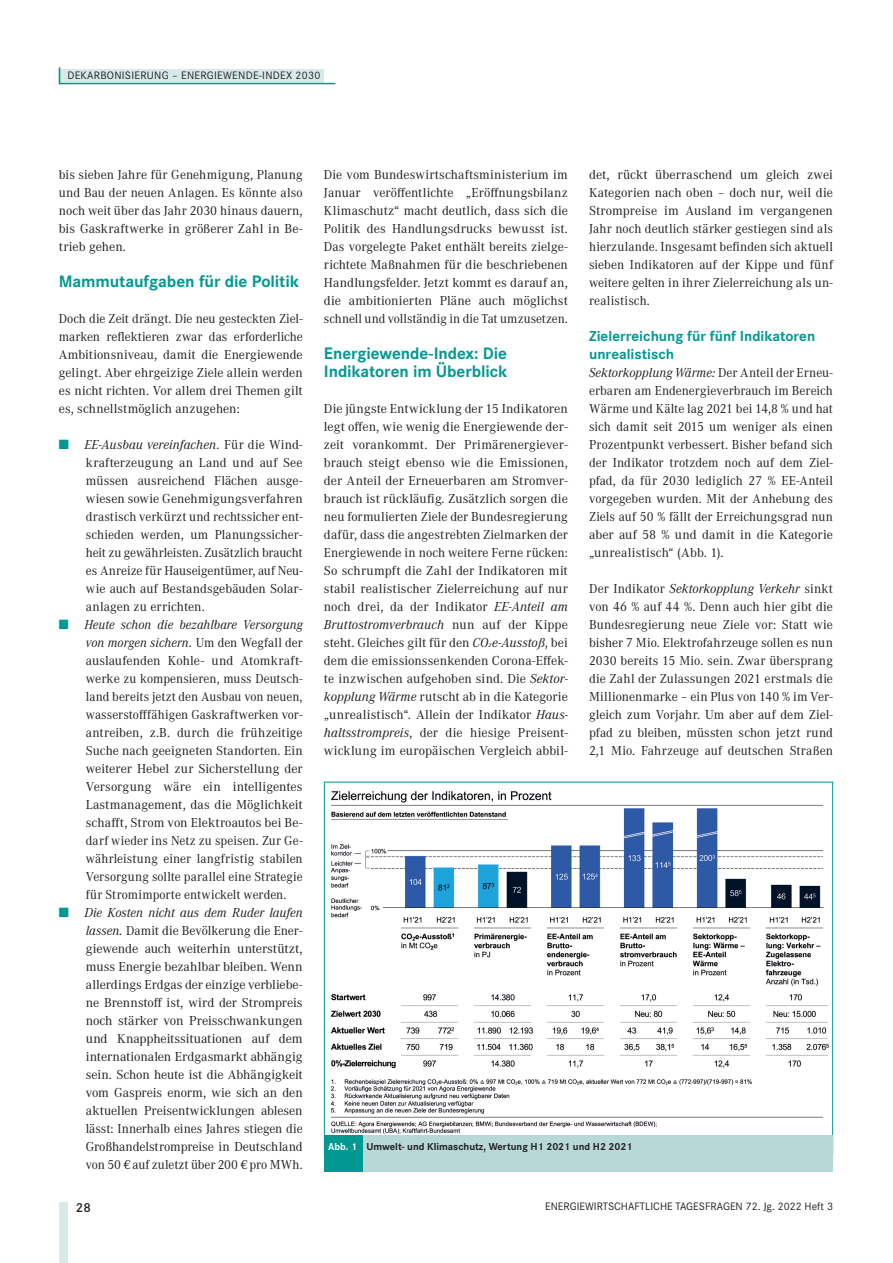
<style>
.page{position:relative;width:893px;height:1263px;background:#fff}
.page>*{position:absolute;margin:0;border:0;box-sizing:border-box;transform-origin:0 0}
.t1{font:700 17.25px/18px "Corporate S";letter-spacing:-.005em;color:#009891}
.t2{font:700 15px/18px "Corporate S";color:#009891}
.t3{font:13.5px/18px "Corporate A";letter-spacing:.005em;color:#231f20;text-align:justify}
.t4{font:13.5px/18px "Corporate A";letter-spacing:.005em;color:#231f20;text-align:justify;scale:.96 1}
.t5{font:600 13.5px "Corporate S";color:#231f20}
.t6{font:11.25px "Corporate S";color:#231f20}
.t7{font:11.25px "Corporate S";letter-spacing:.025em;color:#231f20}
.t8{font:700 10.5px "Corporate S";color:#231f20}
.s1{color:#009891}
.s2{font-style:italic}
.s3{color:#fff}
</style>
<div class="page">
<div style="left:59px;top:70px;width:265px;height:13px;background:#d7eae9"></div>
<hr style="left:60px;top:83px;width:275px;height:1px;background:#009891">
<svg style="left:59px;top:67px;width:1px;height:17px"></svg>
<div style="left:59px;top:1203px;width:8px;height:60px;background:#d7eae9"></div>
<img style="left:330px;top:791px;width:499px;height:344px">
<div style="left:362px;top:1135px;width:471px;height:36px;background:#b6d8d6"></div>
<div style="left:324px;top:1135px;width:38px;height:36px;background:#009891"></div>
<p class="t7" style="left:67px;top:69px;width:255px">DEKARBONISIERUNG – ENERGIEWENDE-INDEX 2030</p>
<p class="t3" style="left:59px;top:166px;width:245px">bis sieben Jahre für Genehmigung, Planung und Bau der neuen Anlagen. Es könnte also noch weit über das Jahr 2030 hinaus dauern, bis Gaskraftwerke in größerer Zahl in Be&shy;trieb gehen.</p>
<p class="t1" style="left:59px;top:273px;width:241px">Mammutaufgaben für die Politik</p>
<p class="t3" style="left:59px;top:310px;width:245px">Doch die Zeit drängt. Die neu gesteckten Ziel&shy;marken reflektieren zwar das erforderliche Ambitionsniveau, damit die Energiewende gelingt. Aber ehrgeizige Ziele allein werden es nicht richten. Vor allem drei Themen gilt es, schnellstmöglich anzugehen:</p>
<p class="t3" style="left:86px;top:436px;width:218px;text-indent:-27px"><span class="s1">■</span> <span class="s2">EE-Ausbau vereinfachen.</span> Für die Wind&shy;krafterzeugung an Land und auf See müssen ausreichend Flächen ausge&shy;wiesen sowie Genehmigungsverfahren drastisch verkürzt und rechtssicher ent&shy;schieden werden, um Planungssicher&shy;heit zu gewährleisten. Zusätzlich braucht es Anreize für Hauseigentümer, auf Neu&shy;wie auch auf Bestandsgebäuden Solar&shy;anlagen zu errichten.</p>
<p class="t4" style="left:86px;top:616px;width:227px;text-indent:-27px"><span class="s1">■</span> <span class="s2">Heute schon die bezahlbare Versorgung von morgen sichern.</span> Um den Wegfall der auslaufenden Kohle- und Atomkraft&shy;werke zu kompensieren, muss Deutsch&shy;land bereits jetzt den Ausbau von neuen, wasserstofffähigen Gaskraftwerken vor&shy;antreiben, z.B. durch die frühzeitige Suche nach geeigneten Standorten. Ein weiterer Hebel zur Sicherstellung der Versorgung wäre ein intelligentes Lastmanagement, das die Möglichkeit schafft, Strom von Elektroautos bei Be&shy;darf wieder ins Netz zu speisen. Zur Ge&shy;währleistung einer langfristig stabilen Versorgung sollte parallel eine Strategie für Stromimporte entwickelt werden.</p>
<p class="t3" style="left:86px;top:904px;width:218px;text-indent:-27px"><span class="s1">■</span> <span class="s2">Die Kosten nicht aus dem Ruder laufen lassen.</span> Damit die Bevölkerung die Ener&shy;giewende auch weiterhin unterstützt, muss Energie bezahlbar bleiben. Wenn allerdings Erdgas der einzige verbliebe&shy;ne Brennstoff ist, wird der Strompreis noch stärker von Preisschwankungen und Knappheitssituationen auf dem internationalen Erdgasmarkt abhängig sein. Schon heute ist die Abhängigkeit vom Gaspreis enorm, wie sich an den aktuellen Preisentwicklungen ablesen lässt: Innerhalb eines Jahres stiegen die Großhandelstrompreise in Deutschland von 50 € auf zuletzt über 200 € pro MWh.</p>
<p class="t3" style="left:324px;top:166px;width:245px">Die vom Bundeswirtschaftsministerium im Januar veröffentlichte „Eröffnungsbilanz Klimaschutz“ macht deutlich, dass sich die Politik des Handlungsdrucks bewusst ist.<br>Das vorgelegte Paket enthält bereits zielge&shy;richtete Maßnahmen für die beschriebenen Handlungsfelder. Jetzt kommt es darauf an, die ambitionierten Pläne auch möglichst schnell und vollständig in die Tat umzusetzen.</p>
<p class="t1" style="left:324px;top:345px;width:185px">Energiewende-Index: Die<br>Indikatoren im Überblick</p>
<p class="t3" style="left:324px;top:400px;width:245px">Die jüngste Entwicklung der 15 Indikatoren legt offen, wie wenig die Energiewende der&shy;zeit vorankommt. Der Primärenergiever&shy;brauch steigt ebenso wie die Emissionen, der Anteil der Erneuerbaren am Stromver&shy;brauch ist rückläufig. Zusätzlich sorgen die neu formulierten Ziele der Bundesregierung dafür, dass die angestrebten Zielmarken der Energiewende in noch weitere Ferne rücken:<br>So schrumpft die Zahl der Indikatoren mit stabil realistischer Zielerreichung auf nur noch drei, da der Indikator <span class="s2">EE-Anteil am Bruttostromverbrauch</span> nun auf der Kippe steht. Gleiches gilt für den <span class="s2">CO2e-Ausstoß</span>, bei dem die emissionssenkenden Corona-Effek&shy;te inzwischen aufgehoben sind. Die <span class="s2">Sektor&shy;kopplung Wärme</span> rutscht ab in die Kategorie „unrealistisch“. Allein der Indikator <span class="s2">Haus&shy;haltsstrompreis</span>, der die hiesige Preisent&shy;wicklung im europäischen Vergleich abbil-</p>
<p class="t3" style="left:589px;top:166px;width:245px">det, rückt überraschend um gleich zwei Kategorien nach oben – doch nur, weil die Strompreise im Ausland im vergangenen Jahr noch deutlich stärker gestiegen sind als hierzulande. Insgesamt befinden sich aktuell sieben Indikatoren auf der Kippe und fünf weitere gelten in ihrer Zielerreichung als un&shy;realistisch.</p>
<p class="t2" style="left:589px;top:328px;width:228px">Zielerreichung für fünf Indikatoren unrealistisch</p>
<p class="t3" style="left:589px;top:364px;width:245px"><span class="s2">Sektorkopplung Wärme:</span> Der Anteil der Erneu&shy;erbaren am Endenergieverbrauch im Bereich Wärme und Kälte lag 2021 bei 14,8 % und hat sich damit seit 2015 um weniger als einen Prozentpunkt verbessert. Bisher befand sich der Indikator trotzdem noch auf dem Ziel&shy;pfad, da für 2030 lediglich 27 % EE-Anteil vorgegeben wurden. Mit der Anhebung des Ziels auf 50 % fällt der Erreichungsgrad nun aber auf 58 % und damit in die Kategorie „unrealistisch“ (Abb. 1).</p>
<p class="t3" style="left:589px;top:580px;width:245px">Der Indikator <span class="s2">Sektorkopplung Verkehr</span> sinkt von 46 % auf 44 %. Denn auch hier gibt die Bundesregierung neue Ziele vor: Statt wie bisher 7 Mio. Elektrofahrzeuge sollen es nun 2030 bereits 15 Mio. sein. Zwar übersprang die Zahl der Zulassungen 2021 erstmals die Millionenmarke – ein Plus von 140 % im Ver&shy;gleich zum Vorjahr. Um aber auf dem Ziel&shy;pfad zu bleiben, müssten schon jetzt rund 2,1 Mio. Fahrzeuge auf deutschen Straßen</p>
<p class="t8" style="left:328px;top:1140px;width:306px"><span class="s3">Abb. 1</span> Umwelt- und Klimaschutz, Wertung H1 2021 und H2 2021</p>
<p class="t5" style="left:76px;top:1199px;width:16px">28</p>
<p class="t6" style="left:545px;top:1200px;width:289px">ENERGIEWIRTSCHAFTLICHE TAGESFRAGEN 72. Jg. 2022 Heft 3</p>
</div>
